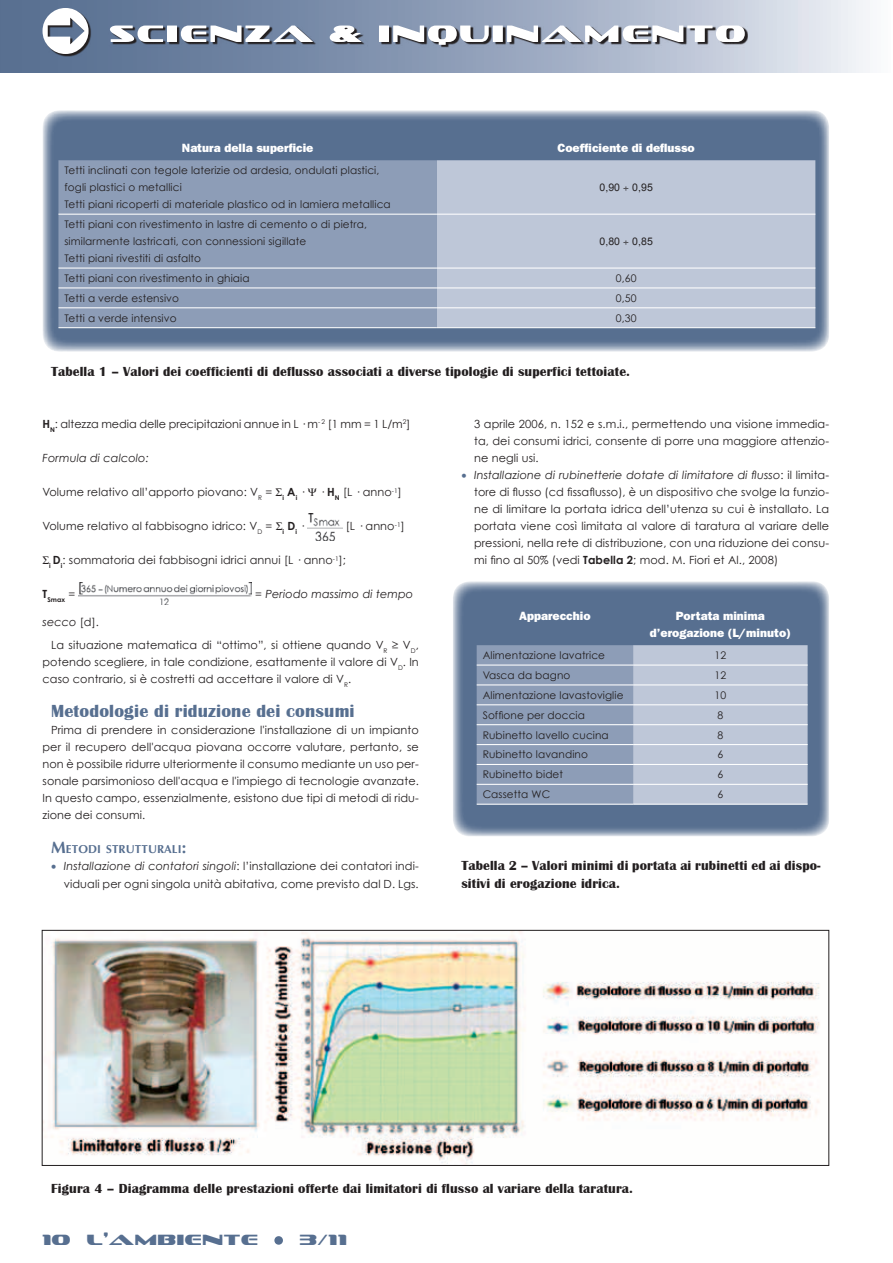
<style>
.page{position:relative;width:893px;height:1263px;background:#fff}
.page>*{position:absolute;margin:0;border:0;box-sizing:border-box;transform-origin:0 0}
.t1{font:700 18px "Britannic";letter-spacing:.01em;color:#576f90}
.t2{font:15px "Sofachrome";letter-spacing:.05em;color:#576f90}
.t3{font:700 13.5px/17px "Britannic";letter-spacing:.01em;color:#231f20}
.t4{font:12px/17px "ITC Franklin Gothic Std Hvy";color:#fff;text-align:center}
.t5{font:700 11.55px "Optima LT Std";letter-spacing:.015em;color:#576f90}
.t6{font:11.25px/17px "Century Gothic";letter-spacing:.01em;color:#231f20;text-align:justify}
.t7{font:italic 11.25px "Century Gothic";letter-spacing:.01em;color:#231f20}
.t8{font:10.5px/17px "Century Gothic";letter-spacing:.01em;color:#231f20}
.t9{font:10.5px "Arial";letter-spacing:.01em;color:#231f20}
.t10{font:700 6.45px "Century Gothic";color:#231f20}
.s1{font-weight:700}
.s2{font-style:normal}
.s3{font-style:italic}
.s4{font-size:16.5px}
.s5{color:#576f90}
</style>
<div class="page">
<svg style="left:0;top:0;width:870px;height:72px"></svg>
<svg style="left:44px;top:9px;width:704px;height:48px"></svg>
<svg style="left:43px;top:8px;width:702px;height:46px"></svg>
<svg style="left:274px;top:1236px;width:9px;height:9px"></svg>
<img style="left:307px;top:513px;width:35px;height:27px">
<img style="left:78px;top:582px;width:174px;height:22px">
<svg style="left:453px;top:581px;width:376px;height:255px;fill:#576f90"></svg>
<svg style="left:477px;top:603px;width:331px;height:201px"></svg>
<hr style="left:477px;top:664px;width:156px;height:2px;background:#fff">
<hr style="left:633px;top:664px;width:175px;height:2px;background:#fff">
<hr style="left:477px;top:684px;width:156px;height:1px;background:#fff">
<hr style="left:633px;top:684px;width:175px;height:1px;background:#fff">
<hr style="left:477px;top:704px;width:156px;height:1px;background:#fff">
<hr style="left:633px;top:704px;width:175px;height:1px;background:#fff">
<hr style="left:477px;top:724px;width:156px;height:1px;background:#fff">
<hr style="left:633px;top:724px;width:175px;height:1px;background:#fff">
<hr style="left:477px;top:744px;width:156px;height:1px;background:#fff">
<hr style="left:633px;top:744px;width:175px;height:1px;background:#fff">
<hr style="left:477px;top:764px;width:156px;height:1px;background:#fff">
<hr style="left:633px;top:764px;width:175px;height:1px;background:#fff">
<hr style="left:477px;top:784px;width:156px;height:1px;background:#fff">
<hr style="left:633px;top:784px;width:175px;height:1px;background:#fff">
<hr style="left:477px;top:804px;width:156px;height:1px;background:#fff">
<hr style="left:633px;top:804px;width:175px;height:1px;background:#fff">
<svg style="left:43px;top:110px;width:786px;height:242px;fill:#5a7192"></svg>
<div style="left:58px;top:135px;width:757px;height:25px;background:#576f90"></div>
<div style="left:58px;top:160px;width:379px;height:167px;background:#8d9db7"></div>
<div style="left:437px;top:160px;width:378px;height:167px;background:#bec7d8"></div>
<hr style="left:58px;top:214px;width:379px;height:1px;background:#fff">
<hr style="left:437px;top:214px;width:378px;height:1px;background:#fff">
<hr style="left:58px;top:268px;width:379px;height:1px;background:#fff">
<hr style="left:437px;top:268px;width:378px;height:1px;background:#fff">
<hr style="left:58px;top:287px;width:379px;height:1px;background:#fff">
<hr style="left:437px;top:287px;width:378px;height:1px;background:#fff">
<hr style="left:58px;top:307px;width:379px;height:1px;background:#fff">
<hr style="left:437px;top:307px;width:378px;height:1px;background:#fff">
<hr style="left:58px;top:327px;width:379px;height:1px;background:#fff">
<hr style="left:437px;top:327px;width:378px;height:1px;background:#fff">
<img style="left:49px;top:932px;width:771px;height:232px">
<div style="left:42px;top:930px;width:787px;height:236px;border:1px solid #231f20"></div>
<svg style="left:624px;top:186px;width:5px;height:5px"></svg>
<svg style="left:624px;top:240px;width:5px;height:4px"></svg>
<p class="t4" style="left:182px;top:139px;width:133px">Natura della superficie</p>
<p class="t4" style="left:557px;top:139px;width:139px">Coefficiente di deflusso</p>
<p class="t8" style="left:64px;top:162px;width:328px">Tetti inclinati con tegole laterizie od ardesia, ondulati plastici, fogli plastici o metallici<br>Tetti piani ricoperti di materiale plastico od in lamiera metallica</p>
<p class="t9" style="left:599px;top:180px;width:55px">0,90 0,95</p>
<p class="t8" style="left:64px;top:216px;width:304px">Tetti piani con rivestimento in lastre di cemento o di pietra, similarmente lastricati, con connessioni sigillate<br>Tetti piani rivestiti di asfalto</p>
<p class="t9" style="left:599px;top:234px;width:55px">0,80 0,85</p>
<p class="t8" style="left:64px;top:269px;width:187px">Tetti piani con rivestimento in ghiaia</p>
<p class="t8" style="left:616px;top:269px;width:22px">0,60</p>
<p class="t8" style="left:64px;top:289px;width:116px">Tetti a verde estensivo</p>
<p class="t8" style="left:616px;top:289px;width:22px">0,50</p>
<p class="t8" style="left:64px;top:309px;width:114px">Tetti a verde intensivo</p>
<p class="t8" style="left:616px;top:309px;width:22px">0,30</p>
<p class="t3" style="left:51px;top:363px;width:580px">Tabella 1 – Valori dei coefficienti di deflusso associati a diverse tipologie di superfici tettoiate.</p>
<p class="t6" style="left:43px;top:415px;width:369px"><span class="s1">H</span><sub>N</sub>: altezza media delle precipitazioni annue in L · m<sup>-</sup> <sup>2</sup> [1 mm = 1 L/m<sup>2</sup>]</p>
<p class="t7" style="left:43px;top:451px;width:108px">Formula di calcolo:</p>
<p class="t6" style="left:43px;top:484px;width:263px">Volume relativo all’apporto piovano: V<sub>R</sub> = <sub>i</sub> <span class="s1">A</span><sub>i</sub> ·</p>
<p class="t6" style="left:320px;top:484px;width:83px">· <span class="s1">H</span><sub>N</sub> [L · anno<sup>-1</sup>]</p>
<p class="t6" style="left:43px;top:518px;width:263px">Volume relativo al fabbisogno idrico: V<sub>D</sub> = <sub>i</sub> <span class="s1">D</span><sub>i</sub> ·</p>
<p class="t6" style="left:346px;top:518px;width:60px">[L · anno<sup>-1</sup>]</p>
<p class="t6" style="left:49px;top:552px;width:298px"><sub>i</sub> <span class="s1">D</span><sub>i</sub>: sommatoria dei fabbisogni idrici annui [L · anno<sup>-1</sup>];</p>
<p class="t10" style="left:43px;top:596px;width:34px"><sup>T</sup>Smax <sup>=</sup></p>
<p class="t7" style="left:255px;top:587px;width:159px"><span class="s2">=</span> Periodo massimo di tempo</p>
<p class="t6" style="left:51px;top:611px;width:369px;line-height:23px;text-indent:-9px"><span class="s3">secco</span> [d].<br>La situazione matematica di “ottimo”, si ottiene quando V<sub>R</sub> ≥ V<sub>D</sub>,</p>
<p class="t6" style="left:43px;top:654px;width:378px">potendo scegliere, in tale condizione, esattamente il valore di V<sub>D</sub>. In caso contrario, si è costretti ad accettare il valore di V<sub>R</sub>.</p>
<h1 class="t1" style="left:51px;top:701px;width:305px">Metodologie di riduzione dei consumi</h1>
<p class="t6" style="left:43px;top:722px;width:378px;text-indent:9px">Prima di prendere in considerazione l'installazione di un impianto per il recupero dell'acqua piovana occorre valutare, pertanto, se non è possibile ridurre ulteriormente il consumo mediante un uso per&shy;sonale parsimonioso dell'acqua e l'impiego di tecnologie avanzate.<br>In questo campo, essenzialmente, esistono due tipi di metodi di ridu&shy;zione dei consumi.</p>
<p class="t5" style="left:51px;top:843px;width:137px"><span class="s4">M</span>ETODI STRUTTURALI<span class="s4">:</span></p>
<p class="t6" style="left:51px;top:858px;width:369px;text-align:right"><span class="s5">•</span> <span class="s3">Installazione di contatori singoli</span>: l’installazione dei contatori indi&shy;viduali per ogni singola unità abitativa, come previsto dal D. Lgs.</p>
<p class="t6" style="left:474px;top:415px;width:357px">3 aprile 2006, n. 152 e s.m.i., permettendo una visione immedia&shy;ta, dei consumi idrici, consente di porre una maggiore attenzio&shy;ne negli usi.</p>
<p class="t6" style="left:474px;top:467px;width:357px;text-indent:-13px"><span class="s5">•</span> <span class="s3">Installazione di rubinetterie dotate di limitatore di flusso</span>: il limita&shy;tore di flusso (cd fissaflusso), è un dispositivo che svolge la funzio&shy;ne di limitare la portata idrica dell’utenza su cui è installato. La portata viene così limitata al valore di taratura al variare delle pressioni, nella rete di distribuzione, con una riduzione dei consu&shy;mi fino al 50% (vedi <span class="s1">Tabella 2</span>; mod. M. Fiori et Al., 2008)</p>
<p class="t4" style="left:519px;top:607px;width:73px">Apparecchio</p>
<p class="t4" style="left:650px;top:607px;width:142px">Portata minima d’erogazione (L/minuto)</p>
<p class="t8" style="left:483px;top:647px;width:124px">Alimentazione lavatrice</p>
<p class="t8" style="left:714px;top:647px;width:13px">12</p>
<p class="t8" style="left:483px;top:666px;width:89px">Vasca da bagno</p>
<p class="t8" style="left:714px;top:666px;width:13px">12</p>
<p class="t8" style="left:483px;top:686px;width:142px">Alimentazione lavastoviglie</p>
<p class="t8" style="left:714px;top:686px;width:13px">10</p>
<p class="t8" style="left:483px;top:706px;width:104px">Soffione per doccia</p>
<p class="t8" style="left:717px;top:706px;width:7px">8</p>
<p class="t8" style="left:483px;top:726px;width:128px">Rubinetto lavello cucina</p>
<p class="t8" style="left:717px;top:726px;width:7px">8</p>
<p class="t8" style="left:483px;top:746px;width:107px">Rubinetto lavandino</p>
<p class="t8" style="left:717px;top:746px;width:7px">6</p>
<p class="t8" style="left:483px;top:766px;width:82px">Rubinetto bidet</p>
<p class="t8" style="left:717px;top:766px;width:7px">6</p>
<p class="t8" style="left:483px;top:786px;width:69px">Cassetta WC</p>
<p class="t8" style="left:717px;top:786px;width:7px">6</p>
<p class="t3" style="left:461px;top:858px;width:361px">Tabella 2 – Valori minimi di portata ai rubinetti ed ai dispo&shy;sitivi di erogazione idrica.</p>
<p class="t3" style="left:51px;top:1180px;width:584px">Figura 4 – Diagramma delle prestazioni offerte dai limitatori di flusso al variare della taratura.</p>
<h2 class="t2" style="left:43px;top:1232px;width:217px">10 L’AMBIENTE</h2>
<h2 class="t2" style="left:299px;top:1232px;width:49px">3/11</h2>
</div>
